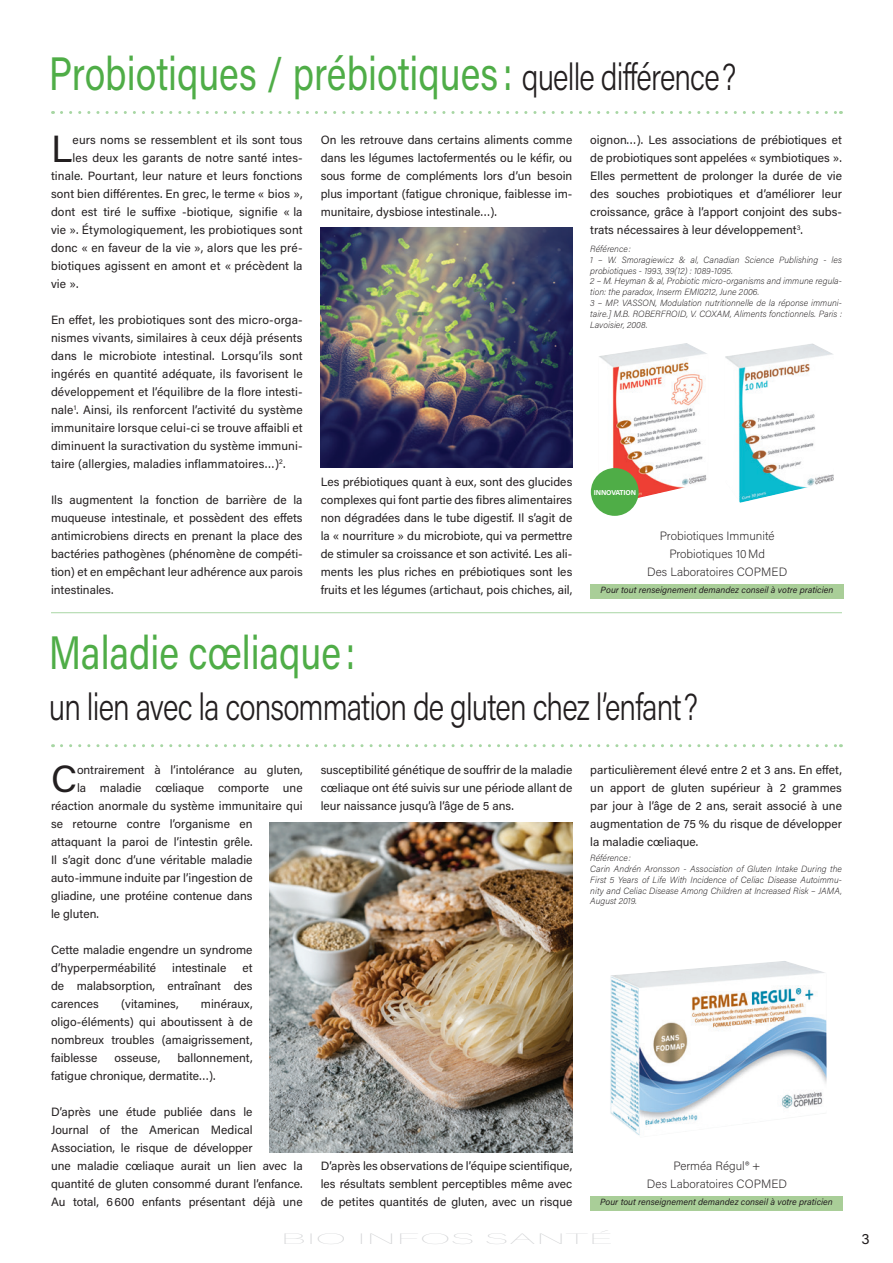
<style>
.page{position:relative;width:893px;height:1263px;background:#fff}
.page>*{position:absolute;margin:0;border:0;box-sizing:border-box;transform-origin:0 0}
.t1{font:46.8px "Acumin Pro";color:#4fad47;scale:.8 1}
.t2{font:37.8px "Acumin Pro";color:#231f20}
.t3{font:300 37.5px "Acumin Pro";letter-spacing:-.03em;color:#231f20;scale:.8 1}
.t4{font:100 15px "Acumin Pro";letter-spacing:.015em;color:#d1d2d4;scale:2.8 1}
.t5{font:15px "Acumin Pro";color:#231f20}
.t6{font:12px/18px "Acumin Pro";color:#231f20;text-align:justify}
.t7{font:200 12px/18px "Acumin Pro";color:#231f20;text-align:center}
.t8{font:italic 200 9px/10.8px "Acumin Pro";color:#231f20}
.t9{font:italic 9px "Acumin Pro";color:#231f20}
.t10{font:700 7.05px "Acumin Pro";letter-spacing:-.03em;color:#fff}
.s1{font-weight:300;font-size:37.5px;color:#231f20}
</style>
<div class="page">
<img style="left:598px;top:343px;width:87px;height:154px">
<img style="left:725px;top:344px;width:86px;height:152px">
<div style="left:591px;top:468px;width:48px;height:48px;background:#4fad47;border-radius:50%"></div>
<img style="left:321px;top:227px;width:251px;height:241px">
<hr style="left:51px;top:612px;width:791px;height:1px;background:#4fad47">
<svg style="left:61px;top:744px;width:780px;height:3px"></svg>
<img style="left:270px;top:822px;width:302px;height:330px">
<div style="left:590px;top:584px;width:254px;height:14px;background:#a9ce98"></div>
<div style="left:590px;top:1196px;width:253px;height:14px;background:#a9ce98"></div>
<img style="left:610px;top:961px;width:216px;height:175px">
<svg style="left:61px;top:111px;width:780px;height:3px"></svg>
<h1 class="t1" style="left:49px;top:41px;width:861px">Probiotiques / prébiotiques : <span class="s1">quelle différence?</span></h1>
<h2 class="t2" style="left:51px;top:123px;width:23px">L</h2>
<p class="t6" style="left:73px;top:130px;width:231px">eurs noms se ressemblent et ils sont tous</p>
<p class="t6" style="left:73px;top:148px;width:232px">les deux les garants de notre santé intes-</p>
<p class="t6" style="left:51px;top:166px;width:253px">tinale. Pourtant, leur nature et leurs fonctions</p>
<p class="t6" style="left:51px;top:184px;width:253px">sont bien différentes. En grec, le terme « bios »,</p>
<p class="t6" style="left:51px;top:202px;width:253px">dont est tiré le suffixe -biotique, signifie « la</p>
<p class="t6" style="left:51px;top:220px;width:253px">vie ». Étymologiquement, les probiotiques sont</p>
<p class="t6" style="left:51px;top:238px;width:253px">donc « en faveur de la vie », alors que les pré-</p>
<p class="t6" style="left:51px;top:256px;width:253px">biotiques agissent en amont et « précèdent la</p>
<p class="t6" style="left:51px;top:274px;width:29px">vie ».</p>
<p class="t6" style="left:51px;top:310px;width:253px">En effet, les probiotiques sont des micro-orga&shy;nismes vivants, similaires à ceux déjà présents dans le microbiote intestinal. Lorsqu’ils sont ingérés en quantité adéquate, ils favorisent le développement et l’équilibre de la flore intesti&shy;nale<sup>1</sup>. Ainsi, ils renforcent l’activité du système immunitaire lorsque celui-ci se trouve affaibli et diminuent la suractivation du système immuni&shy;taire (allergies, maladies inflammatoires…)<sup>2</sup>.</p>
<p class="t6" style="left:51px;top:490px;width:253px">Ils augmentent la fonction de barrière de la muqueuse intestinale, et possèdent des effets antimicrobiens directs en prenant la place des bactéries pathogènes (phénomène de compéti&shy;tion) et en empêchant leur adhérence aux parois intestinales.</p>
<p class="t6" style="left:321px;top:130px;width:253px">On les retrouve dans certains aliments comme dans les légumes lactofermentés ou le kéfir, ou sous forme de compléments lors d’un besoin plus important (fatigue chronique, faiblesse im&shy;munitaire, dysbiose intestinale…).</p>
<p class="t6" style="left:590px;top:130px;width:253px">oignon…). Les associations de prébiotiques et de probiotiques sont appelées « symbiotiques ».<br>Elles permettent de prolonger la durée de vie des souches probiotiques et d’améliorer leur croissance, grâce à l’apport conjoint des subs&shy;trats nécessaires à leur développement<sup>3</sup>.</p>
<p class="t8" style="left:590px;top:243px;width:253px">Référence :<br>1 – W. Smoragiewicz &amp; al, Canadian Science Publishing - les probiotiques - 1993, 39(12) : 1089-1095.<br>2 – M. Heyman &amp; al, Probiotic micro-organisms and immune regula&shy;tion: the paradox, Inserm EMI0212, June 2006.<br>3 – MP. VASSON, Modulation nutritionnelle de la réponse immuni&shy;taire.] M.B. ROBERFROID, V. COXAM, Aliments fonctionnels. Paris :<br>Lavoisier, 2008.</p>
<p class="t6" style="left:321px;top:472px;width:253px">Les prébiotiques quant à eux, sont des glucides complexes qui font partie des fibres alimentaires non dégradées dans le tube digestif. Il s’agit de la « nourriture » du microbiote, qui va permettre de stimuler sa croissance et son activité. Les ali&shy;ments les plus riches en prébiotiques sont les fruits et les légumes (artichaut, pois chiches, ail,</p>
<p class="t10" style="left:594px;top:487px;width:44px">INNOVATION</p>
<p class="t7" style="left:647px;top:526px;width:142px">Probiotiques Immunité<br>Probiotiques 10Md<br>Des Laboratoires COPMED</p>
<p class="t9" style="left:601px;top:584px;width:234px">Pour tout renseignement demandez conseil à votre praticien</p>
<h1 class="t1" style="left:49px;top:620px;width:384px">Maladie cœliaque:</h1>
<h3 class="t3" style="left:49px;top:681px;width:813px">un lien avec la consommation de gluten chez l’enfant?</h3>
<h2 class="t2" style="left:51px;top:753px;width:27px">C</h2>
<p class="t6" style="left:77px;top:760px;width:227px">ontrairement à l’intolérance au gluten,</p>
<p class="t6" style="left:77px;top:778px;width:227px">la maladie cœliaque comporte une</p>
<p class="t6" style="left:51px;top:796px;width:253px">réaction anormale du système immunitaire qui</p>
<p class="t6" style="left:51px;top:814px;width:203px">se retourne contre l’organisme en</p>
<p class="t6" style="left:51px;top:832px;width:203px">attaquant la paroi de l’intestin grêle.</p>
<p class="t6" style="left:51px;top:850px;width:203px">Il s’agit donc d’une véritable maladie</p>
<p class="t6" style="left:51px;top:868px;width:203px">auto-immune induite par l’ingestion de</p>
<p class="t6" style="left:51px;top:886px;width:203px">gliadine, une protéine contenue dans</p>
<p class="t6" style="left:51px;top:904px;width:49px">le gluten.</p>
<p class="t6" style="left:51px;top:940px;width:203px">Cette maladie engendre un syndrome d’hyperperméabilité</p>
<p class="t6" style="left:172px;top:958px;width:56px">intestinale</p>
<p class="t6" style="left:51px;top:958px;width:203px;text-indent:191px">et de malabsorption, entraînant des carences</p>
<p class="t6" style="left:51px;top:994px;width:203px;text-indent:150px">minéraux, oligo-éléments) qui aboutissent à de nombreux troubles (amaigrissement, faiblesse</p>
<p class="t6" style="left:121px;top:994px;width:59px">(vitamines,</p>
<p class="t6" style="left:51px;top:1048px;width:203px;text-indent:126px">ballonnement, fatigue chronique, dermatite…).</p>
<p class="t6" style="left:51px;top:1102px;width:253px;text-align:left">D’après une étude publiée dans le<br>Journal of the American Medical Association, le risque de développer<br>une maladie cœliaque aurait un lien avec la quantité de gluten consommé durant l’enfance.<br>Au total, 6600 enfants présentant déjà une</p>
<p class="t6" style="left:114px;top:1048px;width:47px">osseuse,</p>
<p class="t6" style="left:321px;top:760px;width:253px">susceptibilité génétique de souffrir de la maladie cœliaque ont été suivis sur une période allant de leur naissance jusqu’à l’âge de 5 ans.</p>
<p class="t6" style="left:590px;top:760px;width:253px">particulièrement élevé entre 2 et 3 ans. En effet, un apport de gluten supérieur à 2 grammes par jour à l’âge de 2 ans, serait associé à une augmentation de 75 % du risque de développer la maladie cœliaque.</p>
<p class="t8" style="left:590px;top:852px;width:253px">Référence :<br>Carin Andrén Aronsson - Association of Gluten Intake During the First 5 Years of Life With Incidence of Celiac Disease Autoimmu&shy;nity and Celiac Disease Among Children at Increased Risk – JAMA, August 2019.</p>
<p class="t6" style="left:321px;top:1156px;width:253px">D’après les observations de l’équipe scientifique, les résultats semblent perceptibles même avec de petites quantités de gluten, avec un risque</p>
<p class="t7" style="left:647px;top:1156px;width:142px">Perméa Régul® +<br>Des Laboratoires COPMED</p>
<p class="t9" style="left:600px;top:1196px;width:234px">Pour tout renseignement demandez conseil à votre praticien</p>
<p class="t4" style="left:281px;top:1229px;width:120px">BIO INFOS SANTÉ</p>
<p class="t5" style="left:861px;top:1228px;width:10px">3</p>
</div>
